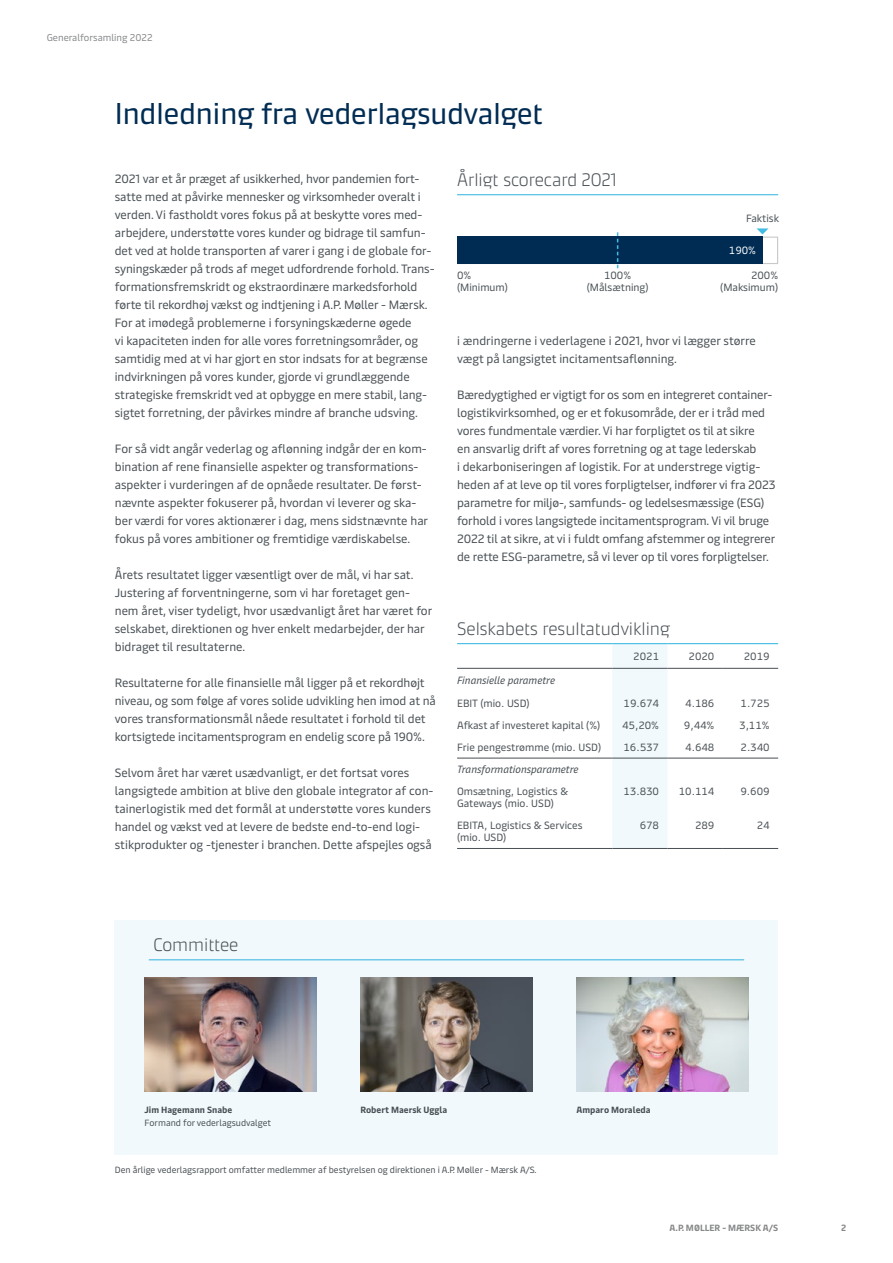
<style>
.page{position:relative;width:893px;height:1263px;background:#fff}
.page>*{position:absolute;margin:0;border:0;box-sizing:border-box;transform-origin:0 0}
.t1{font:30px "Maersk Headline";color:#002c53}
.t2{font:300 18px "Maersk Headline";color:#484f54}
.t3{font:12px/18px "Maersk Text";letter-spacing:-.005em;color:#484f54}
.t4{font:10.5px/12px "Maersk Text";color:#484f54}
.t5{font:italic 10.5px "Maersk Text";color:#484f54}
.t6{font:10.5px "Maersk Text";color:#fff}
.t7{font:9.75px "Maersk Text";color:#86888a}
.t8{font:9px "Maersk Text";color:#484f54}
.t9{font:700 9px "Maersk Text";color:#484f54}
.t10{font:700 9px "Maersk Text";color:#86888a}
</style>
<div class="page">
<div style="left:115px;top:921px;width:663px;height:234px;background:#f1f9fd"></div>
<img style="left:576px;top:977px;width:172px;height:115px">
<img style="left:360px;top:977px;width:172px;height:114px">
<img style="left:145px;top:977px;width:171px;height:114px">
<hr style="left:149px;top:959px;width:595px;height:1px;background:#42bce2">
<svg style="left:756px;top:228px;width:12px;height:6px"></svg>
<div style="left:457px;top:237px;width:305px;height:27px;background:#002c53"></div>
<svg style="left:617px;top:232px;width:1px;height:36px"></svg>
<hr style="left:457px;top:194px;width:321px;height:1px;background:#42bce2">
<div style="left:612px;top:644px;width:56px;height:204px;background:#f1f9fd"></div>
<hr style="left:457px;top:643px;width:155px;height:1px;background:#42bce2">
<hr style="left:612px;top:643px;width:56px;height:1px;background:#42bce2">
<hr style="left:668px;top:643px;width:55px;height:1px;background:#42bce2">
<hr style="left:723px;top:643px;width:55px;height:1px;background:#42bce2">
<hr style="left:457px;top:668px;width:155px;height:1px;background:#484f54">
<hr style="left:612px;top:668px;width:56px;height:1px;background:#484f54">
<hr style="left:668px;top:668px;width:55px;height:1px;background:#484f54">
<hr style="left:723px;top:668px;width:55px;height:1px;background:#484f54">
<hr style="left:457px;top:758px;width:155px;height:1px;background:#484f54">
<hr style="left:612px;top:758px;width:56px;height:1px;background:#484f54">
<hr style="left:668px;top:758px;width:55px;height:1px;background:#484f54">
<hr style="left:723px;top:758px;width:55px;height:1px;background:#484f54">
<hr style="left:457px;top:848px;width:155px;height:1px;background:#484f54">
<hr style="left:612px;top:848px;width:56px;height:1px;background:#484f54">
<hr style="left:668px;top:848px;width:55px;height:1px;background:#484f54">
<hr style="left:723px;top:848px;width:55px;height:1px;background:#484f54">
<p class="t7" style="left:47px;top:29px;width:107px">Generalforsamling 2022</p>
<h1 class="t1" style="left:115px;top:89px;width:429px">Indledning fra vederlagsudvalget</h1>
<p class="t3" style="left:115px;top:168px;width:321px">2021 var et år præget af usikkerhed, hvor pandemien fort&shy;satte med at påvirke mennesker og virksomheder overalt i verden. Vi fastholdt vores fokus på at beskytte vores med&shy;arbejdere, understøtte vores kunder og bidrage til samfun&shy;det ved at holde transporten af varer i gang i de globale for&shy;syningskæder på trods af meget udfordrende forhold. Trans&shy;formationsfremskridt og ekstraordinære markedsforhold førte til rekordhøj vækst og indtjening i A.P. Møller - Mærsk.<br>For at imødegå problemerne i forsyningskæderne øgede<br>vi kapaciteten inden for alle vores forretningsområder, og samtidig med at vi har gjort en stor indsats for at begrænse indvirkningen på vores kunder, gjorde vi grundlæggende strategiske fremskridt ved at opbygge en mere stabil, lang&shy;sigtet forretning, der påvirkes mindre af branche udsving.</p>
<p class="t3" style="left:115px;top:438px;width:315px">For så vidt angår vederlag og aflønning indgår der en kom&shy;bination af rene finansielle aspekter og transformations&shy;aspekter i vurderingen af de opnåede resultater. De først&shy;nævnte aspekter fokuserer på, hvordan vi leverer og ska&shy;ber værdi for vores aktionærer i dag, mens sidstnævnte har fokus på vores ambitioner og fremtidige værdiskabelse.</p>
<p class="t3" style="left:115px;top:564px;width:319px">Årets resultatet ligger væsentligt over de mål, vi har sat.<br>Justering af forventningerne, som vi har foretaget gen&shy;nem året, viser tydeligt, hvor usædvanligt året har været for selskabet, direktionen og hver enkelt medarbejder, der har bidraget til resultaterne.</p>
<p class="t3" style="left:115px;top:672px;width:323px">Resultaterne for alle finansielle mål ligger på et rekordhøjt niveau, og som følge af vores solide udvikling hen imod at nå vores transformationsmål nåede resultatet i forhold til det kortsigtede incitamentsprogram en endelig score på 190%.</p>
<p class="t3" style="left:115px;top:762px;width:320px">Selvom året har været usædvanligt, er det fortsat vores langsigtede ambition at blive den globale integrator af con&shy;tainerlogistik med det formål at understøtte vores kunders handel og vækst ved at levere de bedste end-to-end logi&shy;stikprodukter og -tjenester i branchen. Dette afspejles også</p>
<h2 class="t2" style="left:457px;top:166px;width:161px">Årligt scorecard 2021</h2>
<p class="t4" style="left:746px;top:211px;width:34px">Faktisk</p>
<p class="t6" style="left:729px;top:242px;width:29px">190%</p>
<p class="t4" style="left:457px;top:267px;width:52px">0% (Minimum)</p>
<p class="t4" style="left:587px;top:267px;width:63px;text-align:center">100% (Målsætning)</p>
<p class="t4" style="left:720px;top:267px;width:59px;text-align:right">200% (Maksimum)</p>
<p class="t3" style="left:457px;top:330px;width:300px">i ændringerne i vederlagene i 2021, hvor vi lægger større vægt på langsigtet incitamentsaflønning.</p>
<p class="t3" style="left:457px;top:384px;width:320px">Bæredygtighed er vigtigt for os som en integreret container&shy;logistikvirksomhed, og er et fokusområde, der er i tråd med vores fundmentale værdier. Vi har forpligtet os til at sikre<br>en ansvarlig drift af vores forretning og at tage lederskab<br>i dekarboniseringen af logistik. For at understrege vigtig&shy;heden af at leve op til vores forpligtelser, indfører vi fra 2023 parametre for miljø-, samfunds- og ledelsesmæssige (ESG) forhold i vores langsigtede incitamentsprogram. Vi vil bruge 2022 til at sikre, at vi i fuldt omfang afstemmer og integrerer de rette ESG-parametre, så vi lever op til vores forpligtelser.</p>
<h2 class="t2" style="left:457px;top:615px;width:214px">Selskabets resultatudvikling</h2>
<p class="t4" style="left:633px;top:649px;width:27px">2021</p>
<p class="t4" style="left:689px;top:649px;width:27px">2020</p>
<p class="t4" style="left:744px;top:649px;width:27px">2019</p>
<p class="t5" style="left:457px;top:672px;width:99px">Finansielle parametre</p>
<p class="t4" style="left:457px;top:695px;width:74px">EBIT (mio. USD)</p>
<p class="t4" style="left:624px;top:695px;width:37px">19.674</p>
<p class="t4" style="left:685px;top:695px;width:31px">4.186</p>
<p class="t4" style="left:741px;top:695px;width:31px">1.725</p>
<p class="t4" style="left:457px;top:718px;width:145px">Afkast af investeret kapital (%)</p>
<p class="t4" style="left:622px;top:718px;width:38px">45,20%</p>
<p class="t4" style="left:684px;top:718px;width:32px">9,44%</p>
<p class="t4" style="left:739px;top:718px;width:32px">3,11%</p>
<p class="t4" style="left:457px;top:740px;width:145px">Frie pengestrømme (mio. USD)</p>
<p class="t4" style="left:623px;top:740px;width:37px">16.537</p>
<p class="t4" style="left:685px;top:740px;width:31px">4.648</p>
<p class="t4" style="left:740px;top:740px;width:31px">2.340</p>
<p class="t5" style="left:457px;top:760px;width:123px">Transformationsparametre</p>
<p class="t4" style="left:457px;top:784px;width:113px">Omsætning, Logistics &amp;<br>Gateways (mio. USD)</p>
<p class="t4" style="left:623px;top:784px;width:37px">13.830</p>
<p class="t4" style="left:679px;top:784px;width:37px">10.114</p>
<p class="t4" style="left:740px;top:784px;width:31px">9.609</p>
<p class="t4" style="left:457px;top:818px;width:127px">EBITA, Logistics &amp; Services (mio. USD)</p>
<p class="t4" style="left:640px;top:818px;width:21px">678</p>
<p class="t4" style="left:695px;top:818px;width:21px">289</p>
<p class="t4" style="left:757px;top:818px;width:14px">24</p>
<h2 class="t2" style="left:153px;top:931px;width:86px">Committee</h2>
<p class="t9" style="left:145px;top:1102px;width:89px">Jim Hagemann Snabe</p>
<p class="t8" style="left:145px;top:1115px;width:128px">Formand for vederlagsudvalget</p>
<p class="t9" style="left:360px;top:1102px;width:88px">Robert Maersk Uggla</p>
<p class="t9" style="left:576px;top:1102px;width:76px">Amparo Moraleda</p>
<p class="t8" style="left:115px;top:1162px;width:423px">Den årlige vederlagsrapport omfatter medlemmer af bestyrelsen og direktionen i A.P. Møller - Mærsk A/S.</p>
<p class="t10" style="left:670px;top:1220px;width:110px">A.P. MØLLER - MÆRSK A/S</p>
<p class="t10" style="left:841px;top:1220px;width:7px">2</p>
</div>
